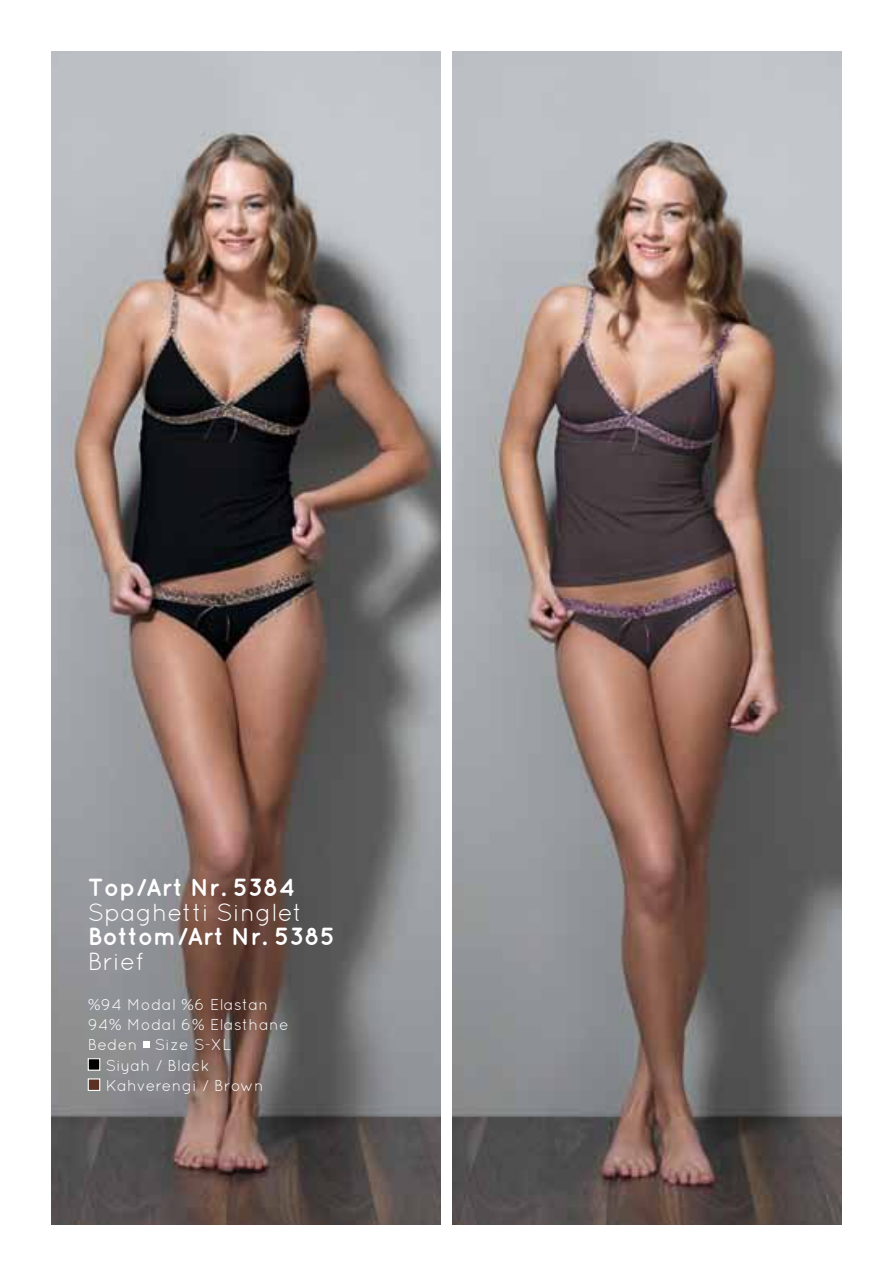
<style>
.page{position:relative;width:893px;height:1276px;background:#fff}
.page>*{position:absolute;margin:0;border:0;box-sizing:border-box;transform-origin:0 0}
.t1{font:700 24.75px "Quicksand";color:#fff}
.t2{font:24.75px "Quicksand";color:#fff}
.t3{font:15.75px "Quicksand";letter-spacing:.02em;color:#fff}
</style>
<div class="page">
<img style="left:51px;top:51px;width:389px;height:1174px">
<img style="left:453px;top:51px;width:389px;height:1174px">
<div style="left:143px;top:1041px;width:6px;height:7px;background:#fff"></div>
<div style="left:88px;top:1058px;width:12px;height:12px;background:#000"></div>
<div style="left:88px;top:1058px;width:12px;height:12px;border:1px solid #fff"></div>
<div style="left:88px;top:1078px;width:12px;height:13px;background:#5c3022;border:1px solid #fff"></div>
<h1 class="t1" style="left:88px;top:872px;width:209px">Top/Art Nr. 5384</h1>
<h1 class="t2" style="left:88px;top:897px;width:217px">Spaghetti Singlet</h1>
<h1 class="t1" style="left:88px;top:922px;width:249px">Bottom/Art Nr. 5385</h1>
<h1 class="t2" style="left:88px;top:947px;width:58px">Brief</h1>
<p class="t3" style="left:88px;top:995px;width:182px">%94 Modal %6 Elastan</p>
<p class="t3" style="left:88px;top:1015px;width:202px">94% Modal 6% Elasthane</p>
<p class="t3" style="left:88px;top:1036px;width:145px">Beden Size S-XL</p>
<p class="t3" style="left:106px;top:1056px;width:105px">Siyah / Black</p>
<p class="t3" style="left:106px;top:1076px;width:160px">Kahverengi / Brown</p>
</div>
